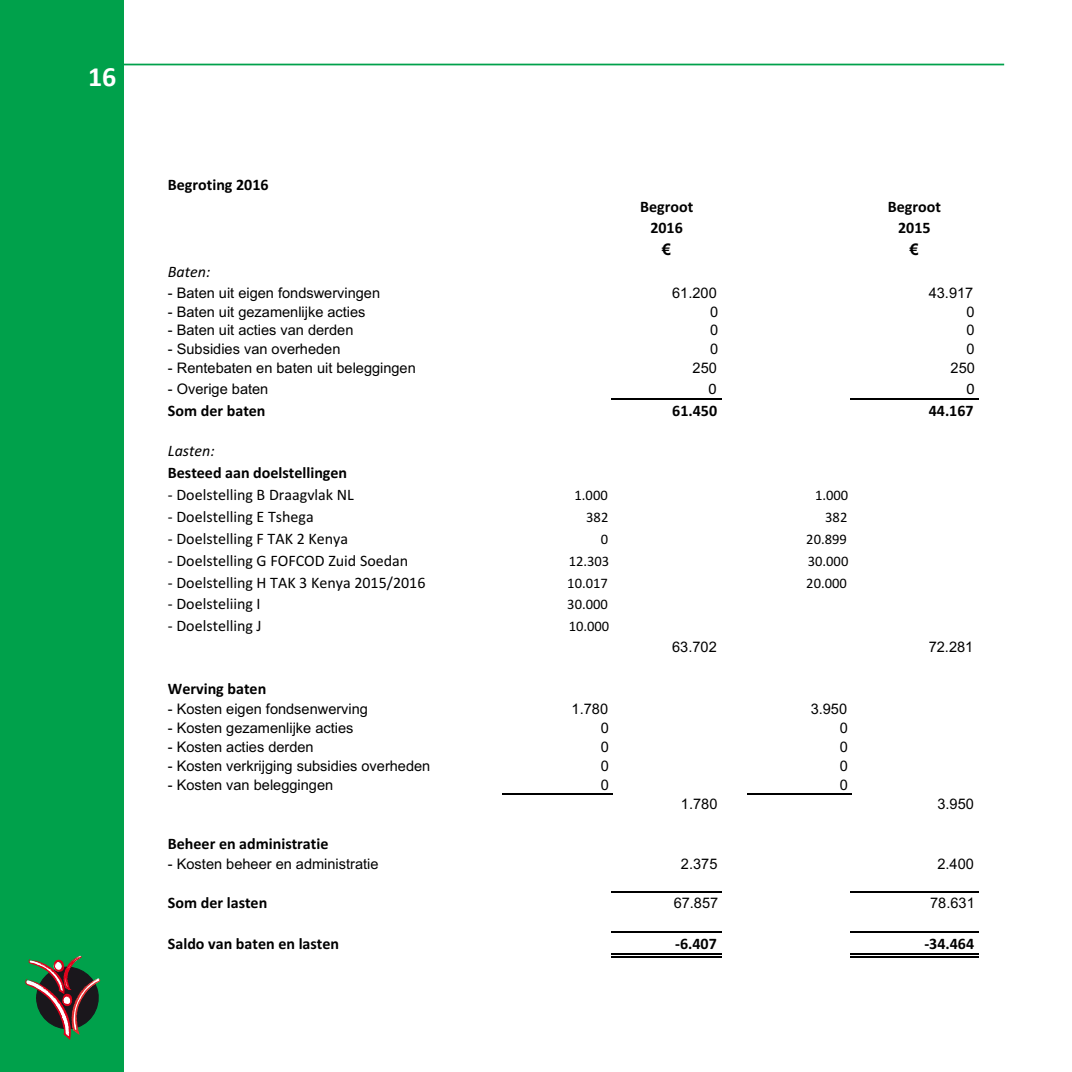
<style>
.page{position:relative;width:1072px;height:1072px;background:#fff}
.page>*{position:absolute;margin:0;border:0;box-sizing:border-box;transform-origin:0 0}
.t1{font:700 28px "Calibri";color:#fff}
.t2{font:700 16.1px "Calibri";color:#000}
.t3{font:16.1px "Calibri";color:#000}
.t4{font:italic 16.1px "Calibri";color:#000}
.t5{font:700 16.1px "Arial";color:#000}
.t6{font:14.53px "Arial";color:#000}
.t7{font:14.53px "Calibri";color:#000}
</style>
<div class="page">
<div style="left:0;top:0;width:123px;height:1071px;background:#00a14b"></div>
<hr style="left:611px;top:398px;width:110px;height:1px;background:#000">
<hr style="left:501px;top:793px;width:111px;height:1px;background:#000">
<hr style="left:611px;top:890px;width:110px;height:2px;background:#000">
<hr style="left:611px;top:931px;width:110px;height:2px;background:#000">
<hr style="left:611px;top:953px;width:110px;height:1px;background:#000">
<hr style="left:611px;top:956px;width:110px;height:1px;background:#000">
<hr style="left:850px;top:398px;width:128px;height:1px;background:#000">
<hr style="left:746px;top:793px;width:105px;height:1px;background:#000">
<hr style="left:850px;top:890px;width:128px;height:2px;background:#000">
<hr style="left:850px;top:931px;width:128px;height:2px;background:#000">
<hr style="left:850px;top:953px;width:128px;height:1px;background:#000">
<hr style="left:850px;top:956px;width:128px;height:1px;background:#000">
<hr style="left:84px;top:64px;width:920px;height:1px;background:#00a14b">
<svg style="left:25px;top:955px;width:76px;height:85px"></svg>
<h1 class="t1" style="left:88px;top:59px;width:30px">16</h1>
<p class="t2" style="left:168px;top:173px;width:102px">Begroting 2016</p>
<p class="t2" style="left:640px;top:195px;width:55px">Begroot</p>
<p class="t2" style="left:888px;top:195px;width:55px">Begroot</p>
<p class="t2" style="left:650px;top:217px;width:34px">2016</p>
<p class="t2" style="left:898px;top:217px;width:34px">2015</p>
<p class="t5" style="left:662px;top:238px;width:10px">€</p>
<p class="t5" style="left:909px;top:238px;width:10px">€</p>
<p class="t4" style="left:168px;top:261px;width:44px">Baten:</p>
<p class="t6" style="left:168px;top:282px;width:214px">- Baten uit eigen fondswervingen</p>
<p class="t6" style="left:672px;top:282px;width:46px">61.200</p>
<p class="t6" style="left:928px;top:282px;width:46px">43.917</p>
<p class="t6" style="left:168px;top:301px;width:199px">- Baten uit gezamenlijke acties</p>
<p class="t6" style="left:710px;top:301px;width:10px">0</p>
<p class="t6" style="left:966px;top:301px;width:10px">0</p>
<p class="t6" style="left:168px;top:320px;width:187px">- Baten uit acties van derden</p>
<p class="t6" style="left:710px;top:320px;width:10px">0</p>
<p class="t6" style="left:966px;top:320px;width:10px">0</p>
<p class="t6" style="left:168px;top:339px;width:174px">- Subsidies van overheden</p>
<p class="t6" style="left:710px;top:339px;width:10px">0</p>
<p class="t6" style="left:966px;top:339px;width:10px">0</p>
<p class="t6" style="left:168px;top:358px;width:249px">- Rentebaten en baten uit beleggingen</p>
<p class="t6" style="left:692px;top:358px;width:26px">250</p>
<p class="t6" style="left:950px;top:358px;width:26px">250</p>
<p class="t6" style="left:168px;top:378px;width:102px">- Overige baten</p>
<p class="t3" style="left:708px;top:377px;width:10px">0</p>
<p class="t3" style="left:966px;top:377px;width:10px">0</p>
<p class="t2" style="left:168px;top:399px;width:99px">Som der baten</p>
<p class="t2" style="left:672px;top:399px;width:46px">61.450</p>
<p class="t2" style="left:928px;top:399px;width:46px">44.167</p>
<p class="t4" style="left:168px;top:440px;width:48px">Lasten:</p>
<p class="t2" style="left:168px;top:461px;width:181px">Besteed aan doelstellingen</p>
<p class="t3" style="left:168px;top:483px;width:187px">- Doelstelling B Draagvlak NL</p>
<p class="t7" style="left:574px;top:485px;width:35px">1.000</p>
<p class="t7" style="left:815px;top:485px;width:35px">1.000</p>
<p class="t3" style="left:168px;top:505px;width:147px">- Doelstelling E Tshega</p>
<p class="t7" style="left:586px;top:507px;width:24px">382</p>
<p class="t7" style="left:825px;top:507px;width:24px">382</p>
<p class="t3" style="left:168px;top:527px;width:182px">- Doelstelling F TAK 2 Kenya</p>
<p class="t7" style="left:601px;top:529px;width:9px">0</p>
<p class="t7" style="left:806px;top:529px;width:42px">20.899</p>
<p class="t3" style="left:168px;top:549px;width:242px">- Doelstelling G FOFCOD Zuid Soedan</p>
<p class="t7" style="left:568px;top:551px;width:42px">12.303</p>
<p class="t7" style="left:807px;top:551px;width:42px">30.000</p>
<p class="t3" style="left:168px;top:571px;width:259px">- Doelstelling H TAK 3 Kenya 2015/2016</p>
<p class="t7" style="left:567px;top:572px;width:42px">10.017</p>
<p class="t7" style="left:806px;top:572px;width:42px">20.000</p>
<p class="t3" style="left:168px;top:593px;width:94px">- Doelsteliing I</p>
<p class="t7" style="left:567px;top:594px;width:42px">30.000</p>
<p class="t3" style="left:168px;top:615px;width:95px">- Doelstelling J</p>
<p class="t7" style="left:568px;top:616px;width:42px">10.000</p>
<p class="t6" style="left:672px;top:636px;width:46px">63.702</p>
<p class="t6" style="left:928px;top:636px;width:46px">72.281</p>
<p class="t2" style="left:168px;top:677px;width:100px">Werving baten</p>
<p class="t6" style="left:168px;top:699px;width:202px">- Kosten eigen fondsenwerving</p>
<p class="t6" style="left:571px;top:699px;width:38px">1.780</p>
<p class="t6" style="left:810px;top:699px;width:38px">3.950</p>
<p class="t6" style="left:168px;top:718px;width:187px">- Kosten gezamenlijke acties</p>
<p class="t6" style="left:601px;top:718px;width:10px">0</p>
<p class="t6" style="left:839px;top:718px;width:10px">0</p>
<p class="t6" style="left:168px;top:737px;width:147px">- Kosten acties derden</p>
<p class="t6" style="left:601px;top:737px;width:10px">0</p>
<p class="t6" style="left:839px;top:737px;width:10px">0</p>
<p class="t6" style="left:168px;top:756px;width:264px">- Kosten verkrijging subsidies overheden</p>
<p class="t6" style="left:601px;top:756px;width:10px">0</p>
<p class="t6" style="left:839px;top:756px;width:10px">0</p>
<p class="t6" style="left:168px;top:775px;width:167px">- Kosten van beleggingen</p>
<p class="t6" style="left:601px;top:775px;width:10px">0</p>
<p class="t6" style="left:839px;top:775px;width:10px">0</p>
<p class="t6" style="left:681px;top:794px;width:38px">1.780</p>
<p class="t6" style="left:937px;top:794px;width:38px">3.950</p>
<p class="t2" style="left:168px;top:831px;width:162px">Beheer en administratie</p>
<p class="t6" style="left:168px;top:853px;width:212px">- Kosten beheer en administratie</p>
<p class="t6" style="left:681px;top:853px;width:38px">2.375</p>
<p class="t6" style="left:937px;top:853px;width:38px">2.400</p>
<p class="t2" style="left:168px;top:891px;width:101px">Som der lasten</p>
<p class="t6" style="left:673px;top:893px;width:46px">67.857</p>
<p class="t6" style="left:930px;top:893px;width:46px">78.631</p>
<p class="t2" style="left:168px;top:932px;width:173px">Saldo van baten en lasten</p>
<p class="t2" style="left:675px;top:932px;width:43px">-6.407</p>
<p class="t2" style="left:924px;top:932px;width:51px">-34.464</p>
</div>
